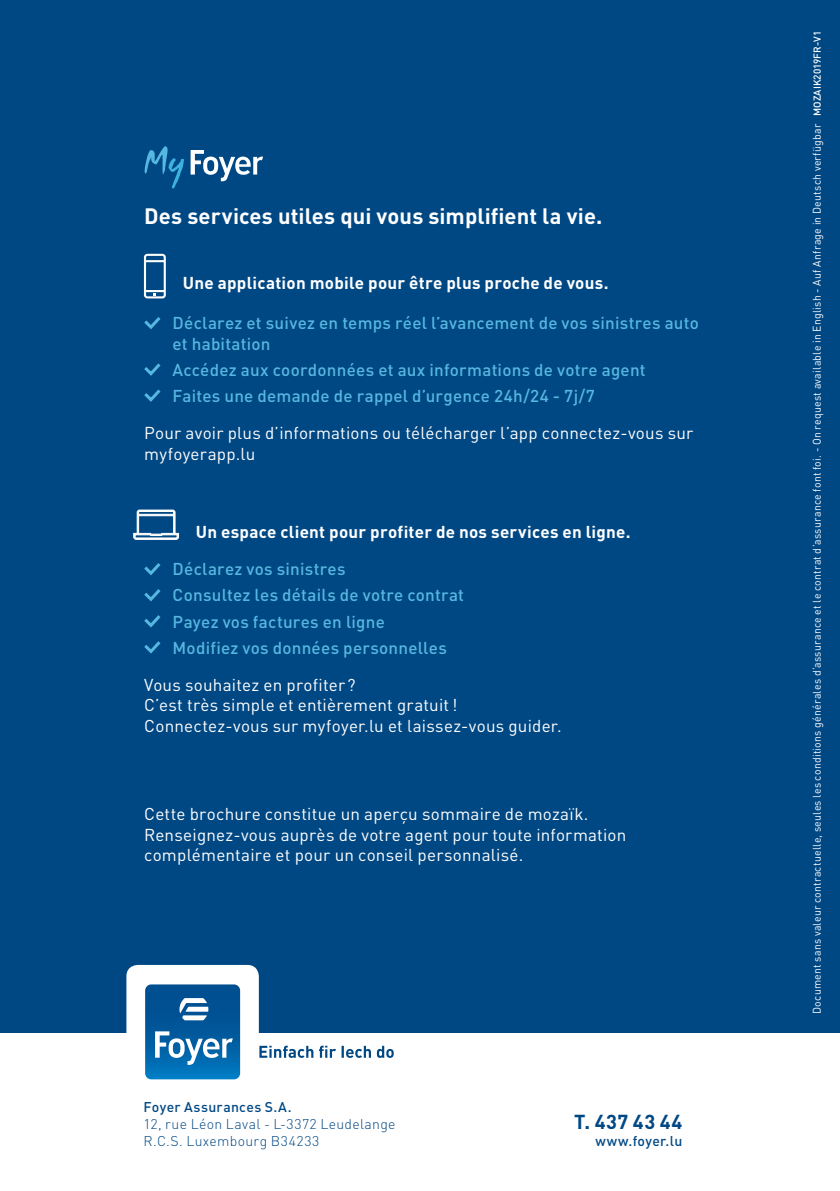
<style>
.page{position:relative;width:840px;height:1191px;background:#fff}
.page>*{position:absolute;margin:0;border:0;box-sizing:border-box;transform-origin:0 0}
.t1{font:700 22px "DINOT";letter-spacing:.005em;color:#fff}
.t2{font:700 20px "DINOT";letter-spacing:.03em;color:#004884}
.t3{font:17px/20.4px "DINOT";letter-spacing:.015em;color:#fff}
.t4{font:500 17px/26px "DINOT";letter-spacing:.015em;color:#56b7e0}
.t5{font:700 17px "DINOT";letter-spacing:.015em;color:#fff}
.t6{font:300 14px/16.8px "DINOT";letter-spacing:.025em;color:#004884}
.t7{font:500 14px "DINOT";letter-spacing:.02em;color:#004884}
.t8{font:11px "DINOT";letter-spacing:.03em;color:#fff;scale:.95 1}
.s1{font-family:"DIN";font-weight:500;font-size:10px}
</style>
<div class="page">
<div style="left:0;top:0;width:839px;height:1032px;background:#004884"></div>
<div style="left:126px;top:965px;width:133px;height:134px;background:#fff;border-radius:11px"></div>
<svg style="left:145px;top:984px;width:95px;height:95px"></svg>
<svg style="left:259px;top:1045px;width:134px;height:12px"></svg>
<svg style="left:144px;top:317px;width:17px;height:12px"></svg>
<svg style="left:144px;top:363px;width:17px;height:13px"></svg>
<svg style="left:144px;top:389px;width:17px;height:13px"></svg>
<svg style="left:144px;top:563px;width:17px;height:12px"></svg>
<svg style="left:144px;top:589px;width:17px;height:13px"></svg>
<svg style="left:144px;top:615px;width:17px;height:13px"></svg>
<svg style="left:144px;top:641px;width:17px;height:13px"></svg>
<svg style="left:190px;top:150px;width:73px;height:31px"></svg>
<svg style="left:144px;top:146px;width:40px;height:42px"></svg>
<svg style="left:133px;top:509px;width:46px;height:31px"></svg>
<svg style="left:144px;top:254px;width:22px;height:44px"></svg>
<p class="t1" style="left:144px;top:201px;width:459px">Des services utiles qui vous simplifient la vie.</p>
<p class="t5" style="left:183px;top:271px;width:427px">Une application mobile pour être plus proche de vous.</p>
<p class="t4" style="left:172px;top:312px;width:527px;line-height:20.4px">Déclarez et suivez en temps réel l’avancement de vos sinistres auto et habitation</p>
<p class="t4" style="left:172px;top:356px;width:474px">Accédez aux coordonnées et aux informations de votre agent<br>Faites une demande de rappel d’urgence 24h/24 - 7j/7</p>
<p class="t3" style="left:144px;top:423px;width:550px">Pour avoir plus d’informations ou télécharger l’app connectez-vous sur myfoyerapp.lu</p>
<p class="t5" style="left:196px;top:520px;width:436px">Un espace client pour profiter de nos services en ligne.</p>
<p class="t4" style="left:172px;top:556px;width:293px">Déclarez vos sinistres<br>Consultez les détails de votre contrat<br>Payez vos factures en ligne<br>Modifiez vos données personnelles</p>
<p class="t3" style="left:144px;top:674px;width:418px">Vous souhaitez en profiter ?<br>C’est très simple et entièrement gratuit !<br>Connectez-vous sur myfoyer.lu et laissez-vous guider.</p>
<p class="t3" style="left:144px;top:803px;width:483px">Cette brochure constitue un aperçu sommaire de mozaïk.<br>Renseignez-vous auprès de votre agent pour toute information complémentaire et pour un conseil personnalisé.</p>
<p class="t7" style="left:143px;top:1098px;width:149px">Foyer Assurances S.A.</p>
<p class="t6" style="left:143px;top:1115px;width:253px">12, rue Léon Laval - L-3372 Leudelange<br>R.C.S. Luxembourg B34233</p>
<p class="t2" style="left:574px;top:1108px;width:110px">T. 437 43 44</p>
<p class="t7" style="left:595px;top:1131px;width:88px">www.foyer.lu</p>
<p class="t8" style="left:809px;top:1014px;width:1036px;rotate:-90deg">Document sans valeur contractuelle, seules les conditions générales d’assurance et le contrat d’assurance font foi. - On request available in English - Auf Anfrage in Deutsch verfügbar <span class="s1">MOZAIK2019FR-V1</span></p>
</div>
